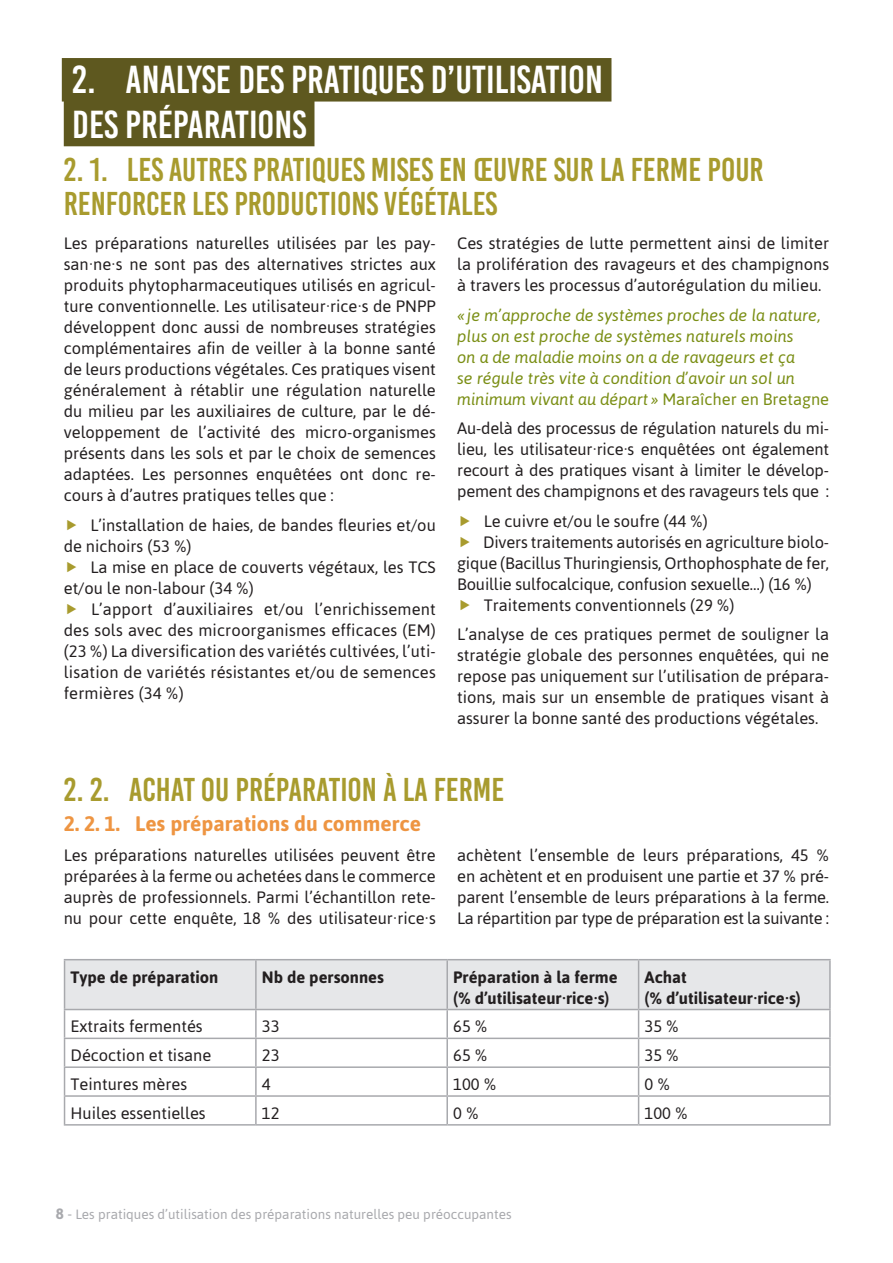
<style>
.page{position:relative;width:893px;height:1263px;background:#fff}
.page>*{position:absolute;margin:0;border:0;box-sizing:border-box;transform-origin:0 0}
.titre_ligne_2{font:39px "Bebas Kai";color:#fff}
.t1{font:33px/34.5px "Bebas Kai";color:#a89b2e}
.t2{font:700 21px "Asap";color:#ee9542}
.texte{font:16.5px/21px "Asap";color:#231f20;text-align:justify}
.témoignage{font:italic 16.5px/21px "Asap";color:#7a8e14}
.texte-2{font:700 16.5px/21px "Asap";color:#231f20}
.t3{font:13.5px "Asap";color:#a8a9ad}
.s1{font-style:normal}
.s2{font-weight:700;font-size:15px}
.s3{font-size:15px}
</style>
<div class="page">
<div style="left:62px;top:58px;width:549px;height:44px;background:#5e581f"></div>
<div style="left:64px;top:100px;width:250px;height:46px;background:#5e581f"></div>
<hr style="left:639px;top:1037px;width:192px;height:2px;background:#a8a9ad">
<hr style="left:639px;top:1066px;width:192px;height:2px;background:#a8a9ad">
<hr style="left:639px;top:1095px;width:192px;height:2px;background:#a8a9ad">
<hr style="left:64px;top:959px;width:192px;height:1px;background:#a8a9ad">
<hr style="left:256px;top:959px;width:191px;height:1px;background:#a8a9ad">
<hr style="left:447px;top:959px;width:192px;height:1px;background:#a8a9ad">
<hr style="left:639px;top:959px;width:192px;height:1px;background:#a8a9ad">
<hr style="left:829px;top:960px;width:2px;height:49px;background:#a8a9ad">
<hr style="left:639px;top:1009px;width:192px;height:1px;background:#a8a9ad">
<hr style="left:829px;top:1010px;width:2px;height:27px;background:#a8a9ad">
<hr style="left:829px;top:1039px;width:2px;height:27px;background:#a8a9ad">
<hr style="left:829px;top:1068px;width:2px;height:27px;background:#a8a9ad">
<svg style="left:64px;top:960px;width:766px;height:164px"></svg>
<hr style="left:829px;top:1097px;width:2px;height:27px;background:#a8a9ad">
<hr style="left:64px;top:1124px;width:192px;height:1px;background:#a8a9ad">
<hr style="left:256px;top:1124px;width:191px;height:1px;background:#a8a9ad">
<hr style="left:447px;top:1124px;width:192px;height:1px;background:#a8a9ad">
<hr style="left:639px;top:1124px;width:192px;height:1px;background:#a8a9ad">
<p class="titre_ligne_2" style="left:72px;top:59px;width:532px">2. ANALYSE DES PRATIQUES D’UTILISATION</p>
<p class="titre_ligne_2" style="left:72px;top:103px;width:236px">DES PRÉPARATIONS</p>
<p class="t1" style="left:64px;top:152px;width:701px">2. 1. LES AUTRES PRATIQUES MISES EN ŒUVRE SUR LA FERME POUR<br>RENFORCER LES PRODUCTIONS VÉGÉTALES</p>
<p class="texte" style="left:64px;top:232px;width:374px">Les préparations naturelles utilisées par les pay&shy;san·ne·s ne sont pas des alternatives strictes aux produits phytopharmaceutiques utilisés en agricul&shy;ture conventionnelle. Les utilisateur·rice·s de PNPP développent donc aussi de nombreuses stratégies complémentaires afin de veiller à la bonne santé de leurs productions végétales. Ces pratiques visent généralement à rétablir une régulation naturelle du milieu par les auxiliaires de culture, par le dé&shy;veloppement de l’activité des micro-organismes présents dans les sols et par le choix de semences adaptées. Les personnes enquêtées ont donc re&shy;cours à d’autres pratiques telles que :</p>
<p class="texte" style="left:64px;top:514px;width:374px;text-indent:27px">L’installation de haies, de bandes fleuries et/ou de nichoirs (53 %)</p>
<p class="texte" style="left:64px;top:556px;width:374px;text-indent:27px">La mise en place de couverts végétaux, les TCS et/ou le non-labour (34 %)</p>
<p class="texte" style="left:64px;top:598px;width:374px;text-indent:27px">L’apport d’auxiliaires et/ou l’enrichissement des sols avec des microorganismes efficaces (EM) (23 %) La diversification des variétés cultivées, l’uti&shy;lisation de variétés résistantes et/ou de semences fermières (34 %)</p>
<p class="texte" style="left:457px;top:232px;width:374px">Ces stratégies de lutte permettent ainsi de limiter la prolifération des ravageurs et des champignons à travers les processus d’autorégulation du milieu.</p>
<p class="témoignage" style="left:457px;top:304px;width:374px">« je m’approche de systèmes proches de la nature, plus on est proche de systèmes naturels moins<br>on a de maladie moins on a de ravageurs et ça<br>se régule très vite à condition d’avoir un sol un minimum vivant au départ » <span class="s1">Maraîcher en Bretagne</span></p>
<p class="texte" style="left:457px;top:417px;width:374px">Au-delà des processus de régulation naturels du mi&shy;lieu, les utilisateur·rice·s enquêtées ont également recourt à des pratiques visant à limiter le dévelop&shy;pement des champignons et des ravageurs tels que :</p>
<p class="texte" style="left:484px;top:510px;width:226px">Le cuivre et/ou le soufre (44 %)</p>
<p class="texte" style="left:457px;top:531px;width:374px;text-indent:26px">Divers traitements autorisés en agriculture biolo&shy;gique (Bacillus Thuringiensis, Orthophosphate de fer, Bouillie sulfocalcique, confusion sexuelle…) (16 %)</p>
<p class="texte" style="left:484px;top:594px;width:252px">Traitements conventionnels (29 %)</p>
<p class="texte" style="left:457px;top:623px;width:374px">L’analyse de ces pratiques permet de souligner la stratégie globale des personnes enquêtées, qui ne repose pas uniquement sur l’utilisation de prépara&shy;tions, mais sur un ensemble de pratiques visant à assurer la bonne santé des productions végétales.</p>
<p class="t1" style="left:64px;top:773px;width:442px">2. 2. ACHAT OU PRÉPARATION À LA FERME</p>
<p class="t2" style="left:64px;top:810px;width:359px">2. 2. 1. Les préparations du commerce</p>
<p class="texte" style="left:64px;top:844px;width:374px">Les préparations naturelles utilisées peuvent être préparées à la ferme ou achetées dans le commerce auprès de professionnels. Parmi l’échantillon rete&shy;nu pour cette enquête, 18 % des utilisateur·rice·s</p>
<p class="texte" style="left:457px;top:844px;width:374px">achètent l’ensemble de leurs préparations, 45 % en achètent et en produisent une partie et 37 % pré&shy;parent l’ensemble de leurs préparations à la ferme.<br>La répartition par type de préparation est la suivante :</p>
<p class="texte-2" style="left:71px;top:965px;width:149px">Type de préparation</p>
<p class="texte-2" style="left:262px;top:965px;width:124px">Nb de personnes</p>
<p class="texte-2" style="left:453px;top:965px;width:166px">Préparation à la ferme (% d’utilisateur·rice·s)</p>
<p class="texte-2" style="left:645px;top:965px;width:158px">Achat<br>(% d’utilisateur·rice·s)</p>
<p class="texte" style="left:71px;top:1015px;width:134px">Extraits fermentés</p>
<p class="texte" style="left:262px;top:1015px;width:19px">33</p>
<p class="texte" style="left:453px;top:1015px;width:36px">65 %</p>
<p class="texte" style="left:645px;top:1015px;width:36px">35 %</p>
<p class="texte" style="left:71px;top:1044px;width:142px">Décoction et tisane</p>
<p class="texte" style="left:262px;top:1044px;width:19px">23</p>
<p class="texte" style="left:453px;top:1044px;width:36px">65 %</p>
<p class="texte" style="left:645px;top:1044px;width:36px">35 %</p>
<p class="texte" style="left:71px;top:1073px;width:118px">Teintures mères</p>
<p class="texte" style="left:262px;top:1073px;width:10px">4</p>
<p class="texte" style="left:453px;top:1073px;width:45px">100 %</p>
<p class="texte" style="left:645px;top:1073px;width:27px">0 %</p>
<p class="texte" style="left:71px;top:1102px;width:137px">Huiles essentielles</p>
<p class="texte" style="left:262px;top:1102px;width:19px">12</p>
<p class="texte" style="left:453px;top:1102px;width:27px">0 %</p>
<p class="texte" style="left:645px;top:1102px;width:45px">100 %</p>
<p class="t3" style="left:56px;top:1205px;width:457px"><span class="s2">8</span> <span class="s3">-</span> Les pratiques d’utilisation des préparations naturelles peu préoccupantes</p>
</div>
